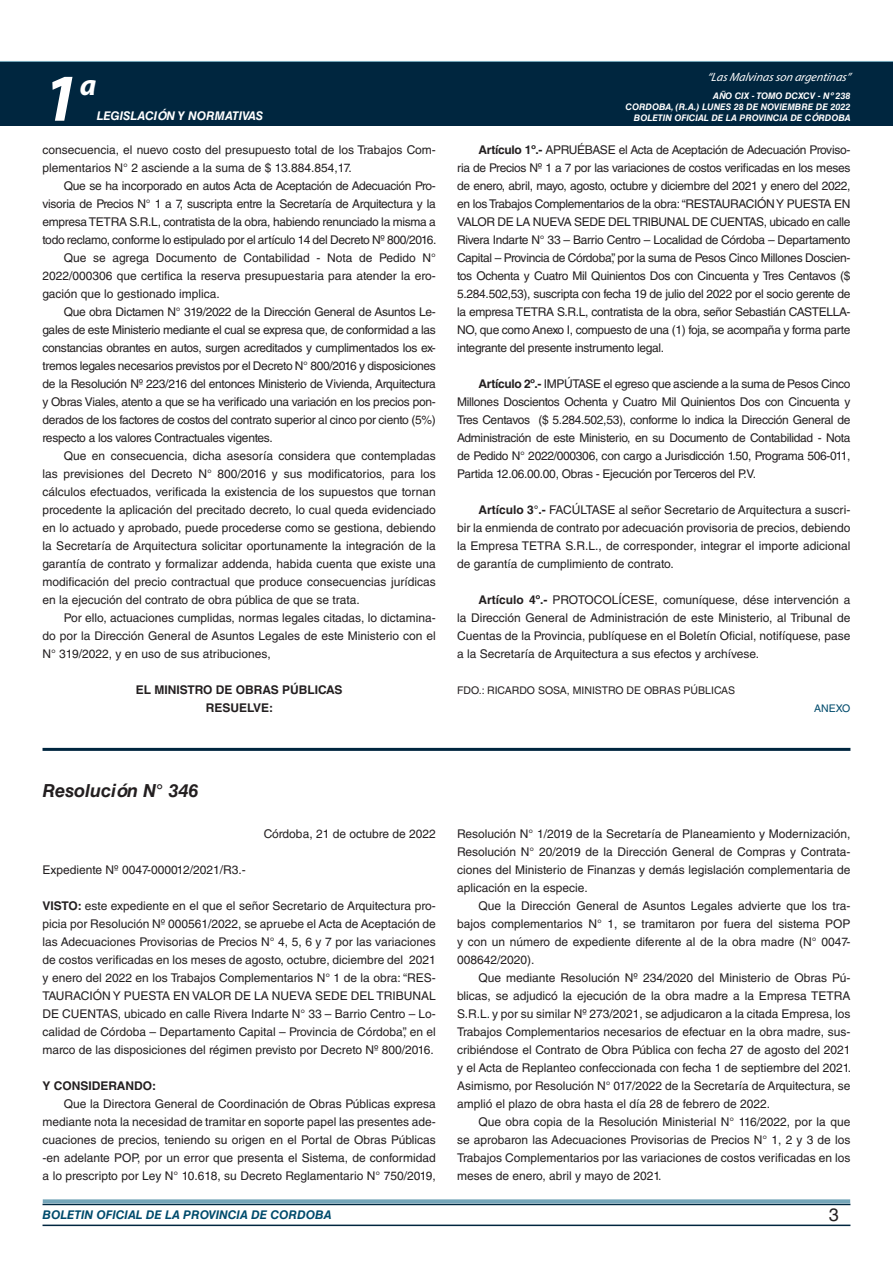
<style>
.page{position:relative;width:893px;height:1263px;background:#fff}
.page>*{position:absolute;margin:0;border:0;box-sizing:border-box;transform-origin:0 0}
.t1{font:italic 700 67.5px "Myriad Pro";color:#fff}
.t2{font:italic 700 30px "Myriad Pro";color:#fff}
.NOMBRE_DE_MINISTERIO{font:italic 700 18px "Helvetica LT Std";color:#231f20}
.t3{font:18px "Helvetica LT Std";color:#231f20}
.TEXTO_BASE{font:12px/18px "Helvetica LT Std";color:#231f20;text-align:justify}
.t4{font:italic 700 12px "Helvetica LT Std";color:#004b6c}
.RESUELVE{font:700 12px "Helvetica LT Std";color:#231f20}
.t5{font:italic 12px "Myriad Pro";color:#fff}
.FECHA{font:12px "Helvetica LT Std";color:#231f20}
.t6{font:italic 700 12px "Helvetica LT Std";color:#fff}
.TEXTO_BASE-2{font:700 12px "Helvetica LT Std";color:#231f20}
.FIRMA{font:10.5px "Helvetica LT Std";color:#231f20}
.ANEXO{font:10.5px "Helvetica LT Std";color:#004b6c}
.t7{font:italic 700 9px/10.8px "Helvetica LT Std";color:#fff;text-align:right}
.s1{font-weight:700}
</style>
<div class="page">
<div style="left:0;top:61px;width:893px;height:6px;background:#73a5b8"></div>
<div style="left:0;top:62px;width:893px;height:64px;background:#00263f"></div>
<hr style="left:43px;top:1224px;width:807px;height:2px;background:#00263f">
<div style="left:42px;top:1198px;width:809px;height:8px;background:#fff;opacity:.75"></div>
<hr style="left:43px;top:748px;width:807px;height:3px;background:#00263f">
<h1 class="t1" style="left:43px;top:54px;width:38px">1</h1>
<h2 class="t2" style="left:80px;top:66px;width:18px">a</h2>
<p class="t6" style="left:97px;top:109px;width:168px">LEGISLACIÓN Y NORMATIVAS</p>
<p class="TEXTO_BASE" style="left:43px;top:141px;width:395px">consecuencia, el nuevo costo del presupuesto total de los Trabajos Com&shy;plementarios N° 2 asciende a la suma de $ 13.884.854,17.</p>
<p class="TEXTO_BASE" style="left:43px;top:177px;width:396px;text-indent:21px">Que se ha incorporado en autos Acta de Aceptación de Adecuación Pro&shy;visoria de Precios N° 1 a 7, suscripta entre la Secretaría de Arquitectura y la empresa TETRA S.R.L, contratista de la obra, habiendo renunciado la misma a todo reclamo, conforme lo estipulado por el artículo 14 del Decreto Nº 800/2016.</p>
<p class="TEXTO_BASE" style="left:43px;top:249px;width:395px;text-indent:21px">Que se agrega Documento de Contabilidad - Nota de Pedido N° 2022/000306 que certifica la reserva presupuestaria para atender la ero&shy;gación que lo gestionado implica.</p>
<p class="TEXTO_BASE" style="left:43px;top:303px;width:395px;text-indent:21px">Que obra Dictamen N° 319/2022 de la Dirección General de Asuntos Le&shy;gales de este Ministerio mediante el cual se expresa que, de conformidad a las constancias obrantes en autos, surgen acreditados y cumplimentados los ex&shy;tremos legales necesarios previstos por el Decreto N° 800/2016 y disposiciones de la Resolución Nº 223/216 del entonces Ministerio de Vivienda, Arquitectura y Obras Viales, atento a que se ha verificado una variación en los precios pon&shy;derados de los factores de costos del contrato superior al cinco por ciento (5%) respecto a los valores Contractuales vigentes.</p>
<p class="TEXTO_BASE" style="left:43px;top:447px;width:395px;text-indent:21px">Que en consecuencia, dicha asesoría considera que contempladas las previsiones del Decreto N° 800/2016 y sus modificatorios, para los cálculos efectuados, verificada la existencia de los supuestos que tornan procedente la aplicación del precitado decreto, lo cual queda evidenciado en lo actuado y aprobado, puede procederse como se gestiona, debiendo la Secretaría de Arquitectura solicitar oportunamente la integración de la garantía de contrato y formalizar addenda, habida cuenta que existe una modificación del precio contractual que produce consecuencias jurídicas en la ejecución del contrato de obra pública de que se trata.</p>
<p class="TEXTO_BASE" style="left:43px;top:609px;width:395px;text-indent:21px">Por ello, actuaciones cumplidas, normas legales citadas, lo dictamina&shy;do por la Dirección General de Asuntos Legales de este Ministerio con el N° 319/2022, y en uso de sus atribuciones,</p>
<p class="RESUELVE" style="left:136px;top:682px;width:208px">EL MINISTRO DE OBRAS PÚBLICAS</p>
<p class="RESUELVE" style="left:206px;top:700px;width:69px">RESUELVE:</p>
<p class="t5" style="left:707px;top:70px;width:145px">“LasMalvinasson argentinas”</p>
<p class="t7" style="left:626px;top:91px;width:226px">AÑO CIX - TOMO DCXCV - Nº 238<br>CORDOBA, (R.A.) LUNES 28 DE NOVIEMBRE DE 2022<br>BOLETIN OFICIAL DE LA PROVINCIA DE CÓRDOBA</p>
<p class="TEXTO_BASE" style="left:457px;top:141px;width:395px;text-indent:21px"><span class="s1">Artículo 1º.-</span> APRUÉBASE el Acta de Aceptación de Adecuación Proviso&shy;ria de Precios Nº 1 a 7 por las variaciones de costos verificadas en los meses de enero, abril, mayo, agosto, octubre y diciembre del 2021 y enero del 2022, en los Trabajos Complementarios de la obra: “RESTAURACIÓN Y PUESTA EN VALOR DE LA NUEVA SEDE DEL TRIBUNAL DE CUENTAS, ubicado en calle Rivera Indarte N° 33 – Barrio Centro – Localidad de Córdoba – Departamento Capital – Provincia de Córdoba”, por la suma de Pesos Cinco Millones Doscien&shy;tos Ochenta y Cuatro Mil Quinientos Dos con Cincuenta y Tres Centavos ($ 5.284.502,53), suscripta con fecha 19 de julio del 2022 por el socio gerente de la empresa TETRA S.R.L, contratista de la obra, señor Sebastián CASTELLA-NO, que como Anexo I, compuesto de una (1) foja, se acompaña y forma parte integrante del presente instrumento legal.</p>
<p class="TEXTO_BASE" style="left:457px;top:375px;width:395px;text-indent:21px"><span class="s1">Artículo 2º.-</span> IMPÚTASE el egreso que asciende a la suma de Pesos Cinco Millones Doscientos Ochenta y Cuatro Mil Quinientos Dos con Cincuenta y Tres Centavos ($ 5.284.502,53), conforme lo indica la Dirección General de Administración de este Ministerio, en su Documento de Contabilidad - Nota de Pedido N° 2022/000306, con cargo a Jurisdicción 1.50, Programa 506-011, Partida 12.06.00.00, Obras - Ejecución por Terceros del P.V.</p>
<p class="TEXTO_BASE" style="left:457px;top:501px;width:395px;text-indent:21px"><span class="s1">Artículo 3°.-</span> FACÚLTASE al señor Secretario de Arquitectura a suscri&shy;bir la enmienda de contrato por adecuación provisoria de precios, debiendo la Empresa TETRA S.R.L., de corresponder, integrar el importe adicional de garantía de cumplimiento de contrato.</p>
<p class="TEXTO_BASE" style="left:457px;top:591px;width:395px;text-indent:21px"><span class="s1">Artículo 4º.-</span> PROTOCOLÍCESE, comuníquese, dése intervención a la Dirección General de Administración de este Ministerio, al Tribunal de Cuentas de la Provincia, publíquese en el Boletín Oficial, notifíquese, pase a la Secretaría de Arquitectura a sus efectos y archívese.</p>
<p class="FIRMA" style="left:457px;top:684px;width:279px">FDO.: RICARDO SOSA, MINISTRO DE OBRAS PÚBLICAS</p>
<p class="ANEXO" style="left:814px;top:702px;width:38px">ANEXO</p>
<p class="NOMBRE_DE_MINISTERIO" style="left:43px;top:779px;width:157px">Resolución N° 346</p>
<p class="FECHA" style="left:264px;top:827px;width:174px">Córdoba, 21 de octubre de 2022</p>
<p class="TEXTO_BASE" style="left:43px;top:861px;width:205px">Expediente Nº 0047-000012/2021/R3.-</p>
<p class="TEXTO_BASE" style="left:43px;top:897px;width:395px"><span class="s1">VISTO:</span> este expediente en el que el señor Secretario de Arquitectura pro&shy;picia por Resolución Nº 000561/2022, se apruebe el Acta de Aceptación de las Adecuaciones Provisorias de Precios N° 4, 5, 6 y 7 por las variaciones de costos verificadas en los meses de agosto, octubre, diciembre del 2021 y enero del 2022 en los Trabajos Complementarios N° 1 de la obra: “RES-TAURACIÓN Y PUESTA EN VALOR DE LA NUEVA SEDE DEL TRIBUNAL DE CUENTAS, ubicado en calle Rivera Indarte N° 33 – Barrio Centro – Lo&shy;calidad de Córdoba – Departamento Capital – Provincia de Córdoba”, en el marco de las disposiciones del régimen previsto por Decreto Nº 800/2016.</p>
<p class="TEXTO_BASE-2" style="left:43px;top:1078px;width:115px">Y CONSIDERANDO:</p>
<p class="TEXTO_BASE" style="left:43px;top:1095px;width:395px;text-indent:21px">Que la Directora General de Coordinación de Obras Públicas expresa mediante nota la necesidad de tramitar en soporte papel las presentes ade&shy;cuaciones de precios, teniendo su origen en el Portal de Obras Públicas -en adelante POP, por un error que presenta el Sistema, de conformidad a lo prescripto por Ley N° 10.618, su Decreto Reglamentario N° 750/2019,</p>
<p class="TEXTO_BASE" style="left:457px;top:825px;width:395px">Resolución N° 1/2019 de la Secretaría de Planeamiento y Modernización, Resolución N° 20/2019 de la Dirección General de Compras y Contrata&shy;ciones del Ministerio de Finanzas y demás legislación complementaria de aplicación en la especie.</p>
<p class="TEXTO_BASE" style="left:457px;top:897px;width:395px;text-indent:21px">Que la Dirección General de Asuntos Legales advierte que los tra&shy;bajos complementarios N° 1, se tramitaron por fuera del sistema POP y con un número de expediente diferente al de la obra madre (N° 0047- 008642/2020).</p>
<p class="TEXTO_BASE" style="left:457px;top:969px;width:395px;text-indent:21px">Que mediante Resolución Nº 234/2020 del Ministerio de Obras Pú&shy;blicas, se adjudicó la ejecución de la obra madre a la Empresa TETRA S.R.L. y por su similar Nº 273/2021, se adjudicaron a la citada Empresa, los Trabajos Complementarios necesarios de efectuar en la obra madre, sus&shy;cribiéndose el Contrato de Obra Pública con fecha 27 de agosto del 2021 y el Acta de Replanteo confeccionada con fecha 1 de septiembre del 2021.<br>Asimismo, por Resolución N° 017/2022 de la Secretaría de Arquitectura, se amplió el plazo de obra hasta el día 28 de febrero de 2022.</p>
<p class="TEXTO_BASE" style="left:457px;top:1113px;width:395px;text-indent:21px">Que obra copia de la Resolución Ministerial N° 116/2022, por la que se aprobaron las Adecuaciones Provisorias de Precios N° 1, 2 y 3 de los Trabajos Complementarios por las variaciones de costos verificadas en los meses de enero, abril y mayo de 2021.</p>
<p class="t4" style="left:43px;top:1208px;width:290px">BOLETIN OFICIAL DE LA PROVINCIA DE CORDOBA</p>
<h3 class="t3" style="left:829px;top:1204px;width:12px">3</h3>
</div>
